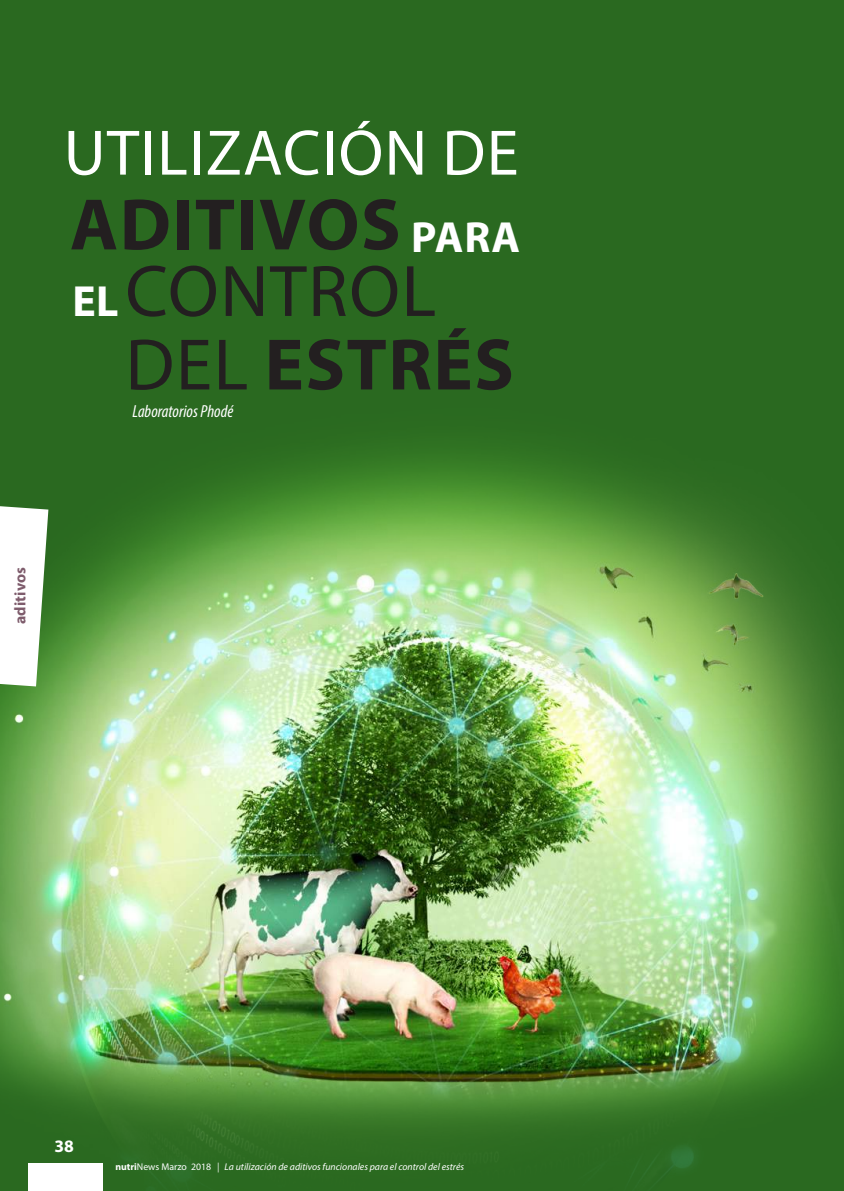
<style>
.page{position:relative;width:844px;height:1191px;background:#fff}
.page>*{position:absolute;margin:0;border:0;box-sizing:border-box;transform-origin:0 0}
.t1{font:73.5px/73.5px "Myriad Pro";letter-spacing:.02em;color:#231f20}
.t2{font:700 73.5px "Myriad Pro";letter-spacing:.02em;color:#231f20}
.t3{font:64.75px "Myriad Pro";letter-spacing:.02em;color:#fff}
.t4{font:700 43.75px "Myriad Pro";letter-spacing:.015em;color:#fff}
.t5{font:italic condensed 17.5px "Myriad Pro";color:#fff}
.t6{font:700 17.5px "Myriad Pro";color:#fff}
.t7{font:700 15.75px "Myriad Pro";letter-spacing:.01em;color:#7e5c6c}
.t8{font:italic 9.8px "Myriad Pro";color:#fff}
.s1{font-weight:700}
.s2{font-weight:700;font-style:normal}
.s3{font-style:normal}
</style>
<div class="page">
<div style="left:0;top:0;width:843px;height:1191px;background:#2a6920"></div>
<img style="left:0;top:448px;width:843px;height:743px">
<div style="left:28px;top:1163px;width:74px;height:28px;background:#fff"></div>
<svg style="left:0;top:504px;width:48px;height:182px;background:#e5eee3"></svg>
<h2 class="t3" style="left:64px;top:113px;width:456px">UTILIZACIÓN DE</h2>
<h1 class="t2" style="left:70px;top:177px;width:332px">ADITIVOS</h1>
<h1 class="t1" style="left:125px;top:253px;width:390px">CONTROL<br>DEL <span class="s1">ESTRÉS</span></h1>
<h3 class="t4" style="left:411px;top:209px;width:111px">PARA</h3>
<h3 class="t4" style="left:72px;top:272px;width:48px">EL</h3>
<h3 class="t5" style="left:132px;top:400px;width:102px">Laboratorios Phodé</h3>
<h3 class="t7" style="left:10px;top:624px;width:59px;rotate:-90deg">aditivos</h3>
<h3 class="t6" style="left:55px;top:1134px;width:21px">38</h3>
<p class="t8" style="left:115px;top:1160px;width:350px"><span class="s2">nutri</span><span class="s3">News Marzo 2018</span> | La utilización de aditivos funcionales para el control del estrés</p>
</div>
